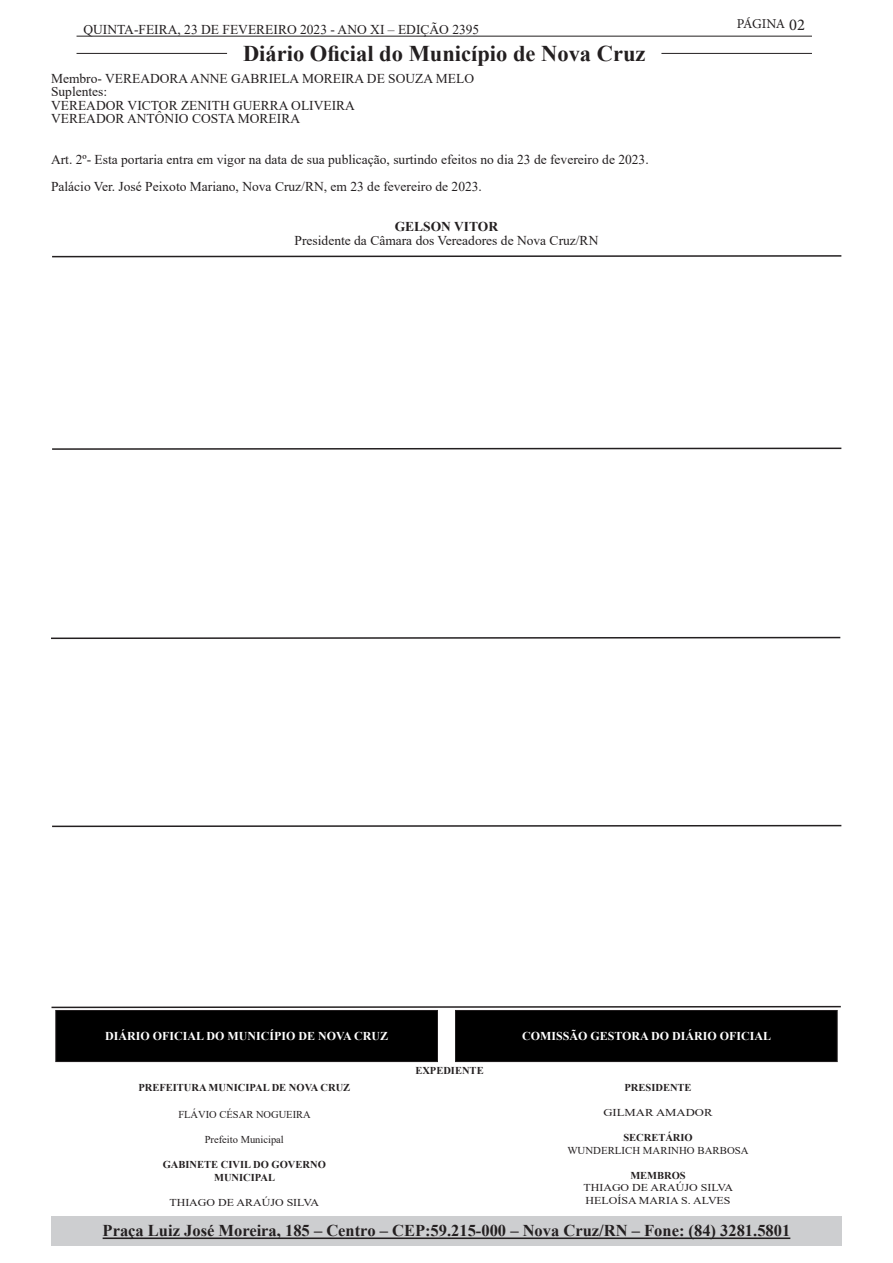
<style>
.page{position:relative;width:893px;height:1263px;background:#fff}
.page>*{position:absolute;margin:0;border:0;box-sizing:border-box;transform-origin:0 0}
.t1{font:700 22.5px "Times New Roman";color:#231f20}
.t2{font:700 16.5px "Times New Roman";color:#231f20}
.t3{font:13.5px "Times New Roman";color:#231f20}
.t4{font:700 13.5px "Times New Roman";color:#231f20}
.t5{font:13.5px "Minion Pro";letter-spacing:-.03em;color:#231f20}
.t6{font:700 12px "Times New Roman";color:#fff}
.t7{font:700 10.5px/12.6px "Times New Roman";color:#231f20;text-align:center}
.t8{font:10.5px "Times New Roman";color:#231f20}
.t9{font:10.5px "Times New Roman";color:#231f20;scale:1.14 1}
.t10{font:10.5px "Times New Roman";color:#231f20;scale:1.21 1}
.s1{font-size:16.5px}
</style>
<div class="page">
<hr style="left:77px;top:36px;width:735px;height:1px;background:#231f20">
<hr style="left:77px;top:53px;width:150px;height:1px;background:#231f20">
<hr style="left:661px;top:53px;width:151px;height:1px;background:#231f20">
<div style="left:51px;top:1216px;width:791px;height:29px;background:#cdced0"></div>
<hr style="left:103px;top:1237px;width:687px;height:2px;background:#231f20">
<div style="left:455px;top:1010px;width:382px;height:51px;background:#000"></div>
<div style="left:455px;top:1010px;width:383px;height:52px;border:1px solid #231f20"></div>
<div style="left:56px;top:1010px;width:381px;height:51px;background:#000"></div>
<div style="left:55px;top:1010px;width:383px;height:52px;border:1px solid #231f20"></div>
<svg style="left:51px;top:1005px;width:790px;height:4px"></svg>
<svg style="left:52px;top:255px;width:790px;height:3px"></svg>
<svg style="left:52px;top:447px;width:790px;height:3px"></svg>
<svg style="left:51px;top:636px;width:790px;height:4px"></svg>
<svg style="left:52px;top:824px;width:790px;height:4px"></svg>
<p class="t3" style="left:83px;top:20px;width:398px">QUINTA-FEIRA, 23 DE FEVEREIRO 2023 - ANO XI – EDIÇÃO 2395</p>
<h1 class="t1" style="left:243px;top:37px;width:404px">Diário Oficial do Município de Nova Cruz</h1>
<p class="t3" style="left:51px;top:69px;width:425px">Membro- VEREADORA ANNE GABRIELA MOREIRA DE SOUZA MELO</p>
<p class="t3" style="left:51px;top:82px;width:58px">Suplentes:</p>
<p class="t3" style="left:51px;top:96px;width:305px">VEREADOR VICTOR ZENITH GUERRA OLIVEIRA</p>
<p class="t3" style="left:51px;top:109px;width:251px">VEREADOR ANTÔNIO COSTA MOREIRA</p>
<p class="t3" style="left:51px;top:150px;width:599px">Art. 2º- Esta portaria entra em vigor na data de sua publicação, surtindo efeitos no dia 23 de fevereiro de 2023.</p>
<p class="t3" style="left:51px;top:177px;width:432px">Palácio Ver. José Peixoto Mariano, Nova Cruz/RN, em 23 de fevereiro de 2023.</p>
<p class="t4" style="left:395px;top:217px;width:105px">GELSON VITOR</p>
<p class="t3" style="left:295px;top:231px;width:305px">Presidente da Câmara dos Vereadores de Nova Cruz/RN</p>
<p class="t5" style="left:737px;top:15px;width:70px">PÁGINA <span class="s1">02</span></p>
<p class="t6" style="left:105px;top:1027px;width:285px">DIÁRIO OFICIAL DO MUNICÍPIO DE NOVA CRUZ</p>
<p class="t6" style="left:522px;top:1027px;width:251px">COMISSÃO GESTORA DO DIÁRIO OFICIAL</p>
<p class="t7" style="left:415px;top:1064px;width:70px">EXPEDIENTE</p>
<p class="t7" style="left:624px;top:1080px;width:69px">PRESIDENTE</p>
<p class="t10" style="left:603px;top:1105px;width:92px">GILMAR AMADOR</p>
<p class="t7" style="left:623px;top:1131px;width:71px">SECRETÁRIO</p>
<p class="t8" style="left:567px;top:1143px;width:183px">WUNDERLICH MARINHO BARBOSA</p>
<p class="t7" style="left:630px;top:1169px;width:57px">MEMBROS</p>
<p class="t9" style="left:583px;top:1180px;width:133px">THIAGO DE ARAÚJO SILVA</p>
<p class="t9" style="left:585px;top:1193px;width:129px">HELOÍSA MARIA S. ALVES</p>
<p class="t7" style="left:138px;top:1081px;width:213px">PREFEITURA MUNICIPAL DE NOVA CRUZ</p>
<p class="t8" style="left:178px;top:1107px;width:134px">FLÁVIO CÉSAR NOGUEIRA</p>
<p class="t8" style="left:205px;top:1132px;width:81px">Prefeito Municipal</p>
<p class="t7" style="left:163px;top:1158px;width:165px">GABINETE CIVIL DO GOVERNO<br>MUNICIPAL</p>
<p class="t9" style="left:169px;top:1195px;width:133px">THIAGO DE ARAÚJO SILVA</p>
<p class="t2" style="left:103px;top:1219px;width:689px">Praça Luiz José Moreira, 185 – Centro – CEP:59.215-000 – Nova Cruz/RN – Fone: (84) 3281.5801</p>
</div>
